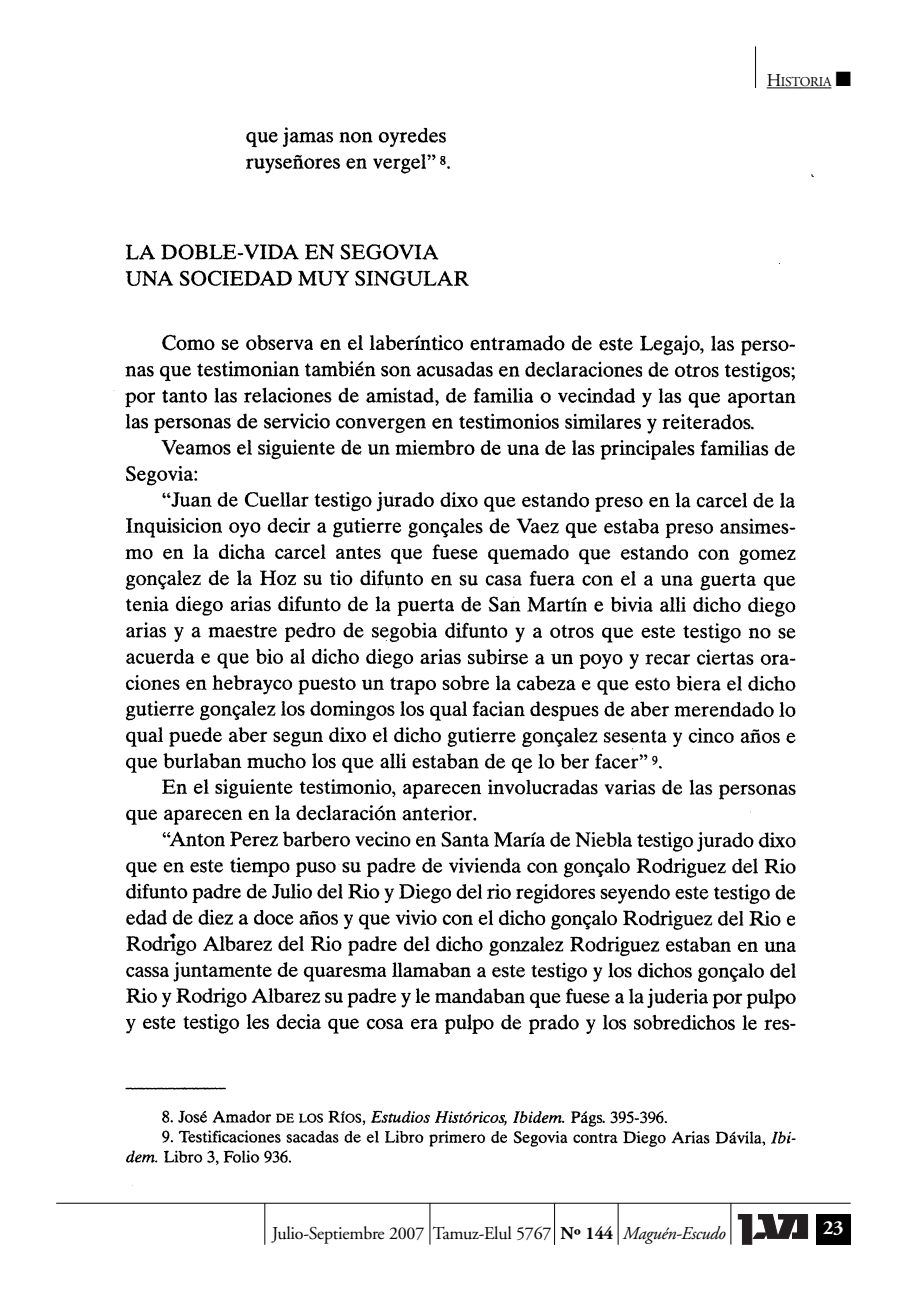
<style>
.page{position:relative;width:908px;height:1304px;background:#fff}
.page>*{position:absolute;margin:0;border:0;box-sizing:border-box;transform-origin:0 0}
.t1{font:700 20px "Adobe Garamond";color:#fff}
.t2{font:18px "Adobe Garamond";letter-spacing:-.015em;color:#000}
.t3{font:13.6px "Adobe Garamond";letter-spacing:-.02em;color:#000}
.s1{font-size:18px}
.s2{font-family:"Monotype Sorts";font-size:20px}
.s3{font-weight:700}
.s4{font-style:italic}
</style>
<div class="page">
<hr style="left:754px;top:46px;width:1px;height:42px;background:#000">
<svg style="left:742px;top:1214px;width:66px;height:31px"></svg>
<svg style="left:737px;top:1214px;width:70px;height:30px"></svg>
<div style="left:815px;top:1214px;width:35px;height:30px;background:#000"></div>
<hr style="left:429px;top:1203px;width:1px;height:42px;background:#000">
<hr style="left:264px;top:1203px;width:1px;height:42px;background:#000">
<hr style="left:56px;top:1203px;width:794px;height:1px;background:#000">
<hr style="left:617px;top:1203px;width:1px;height:42px;background:#000">
<hr style="left:730px;top:1203px;width:1px;height:41px;background:#000">
<hr style="left:554px;top:1203px;width:1px;height:42px;background:#000">
<svg style="left:766px;top:87px;width:33px;height:1px"></svg>
<hr style="left:799px;top:87px;width:32px;height:1px;background:#000">
<img style="left:113px;top:127px;width:701px;height:1059px">
<p class="t3" style="left:766px;top:76px;width:86px"><span class="s1">H</span>ISTORIA <span class="s2">■</span></p>
<p class="t2" style="left:272px;top:1226px;width:455px">Julio-Septiembre 2007 Tamuz-Elul 5767 <span class="s3">Nº 144</span> <span class="s4">Maguén-Escudo</span></p>
<p class="t1" style="left:822px;top:1219px;width:22px">23</p>
</div>
